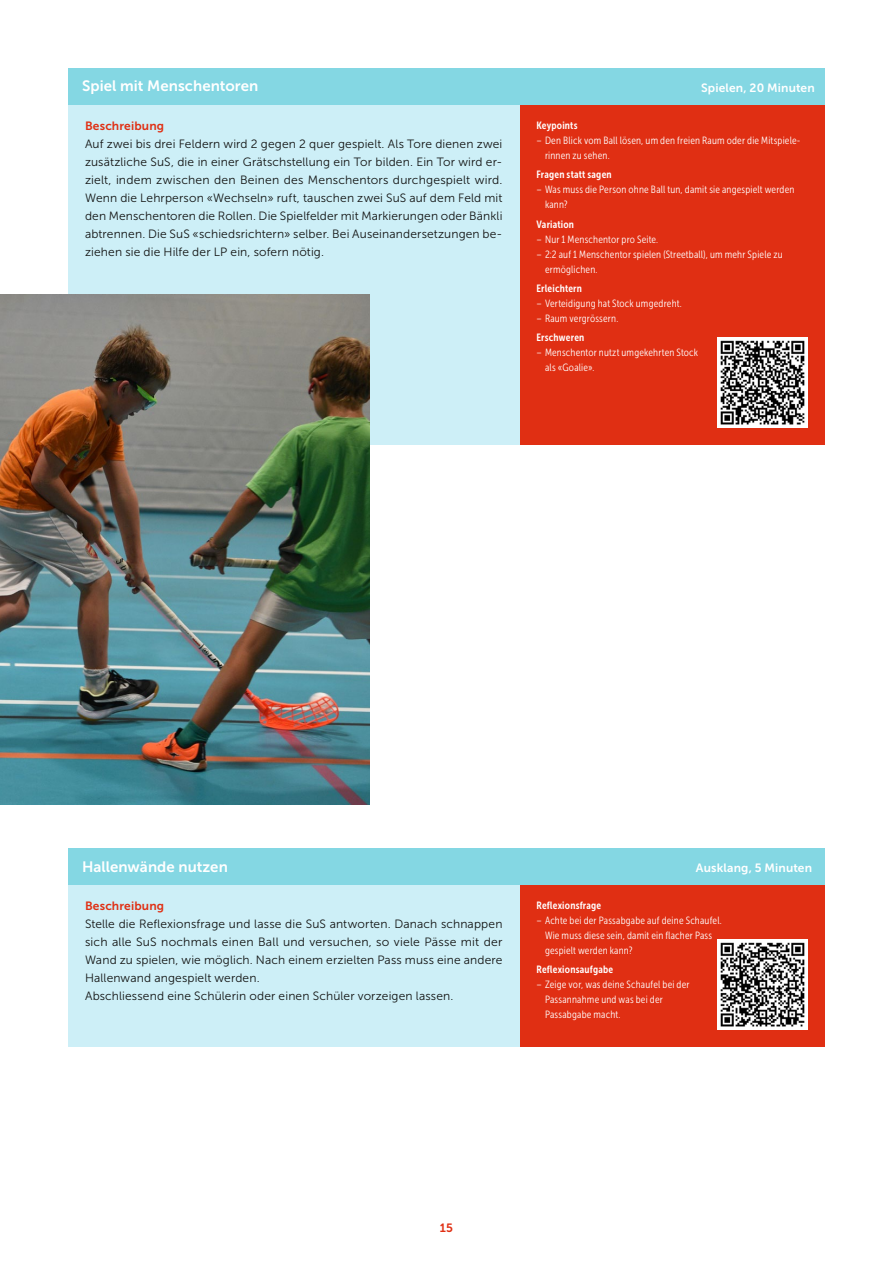
<style>
.page{position:relative;width:893px;height:1263px;background:#fff}
.page>*{position:absolute;margin:0;border:0;box-sizing:border-box;transform-origin:0 0}
.t1{font:15px "Museo Sans 700";letter-spacing:.005em;color:#fff}
.t2{font:12px/18px "Museo Sans 300";letter-spacing:.015em;color:#131413}
.t3{font:12px "Museo Sans 700";letter-spacing:.015em;color:#fff}
.t4{font:12px "Museo Sans 700";letter-spacing:.01em;color:#e02f13}
.t5{font:10.5px/15px "Museo Sans Cond 300";letter-spacing:.02em;color:#fff}
.t6{font:10.5px "Museo Sans Cond 700";letter-spacing:.02em;color:#fff}
</style>
<div class="page">
<div style="left:519px;top:884px;width:306px;height:162px;background:#e02f13"></div>
<div style="left:68px;top:884px;width:451px;height:162px;background:#cdeff7"></div>
<div style="left:68px;top:848px;width:757px;height:36px;background:#84d7e3"></div>
<div style="left:519px;top:104px;width:306px;height:340px;background:#e02f13"></div>
<div style="left:68px;top:104px;width:451px;height:340px;background:#cdeff7"></div>
<div style="left:68px;top:68px;width:757px;height:36px;background:#84d7e3"></div>
<img style="left:0;top:294px;width:370px;height:510px">
<img style="left:718px;top:940px;width:90px;height:90px">
<img style="left:718px;top:337px;width:90px;height:90px">
<p class="t1" style="left:82px;top:78px;width:178px">Spiel mit Menschentoren</p>
<p class="t3" style="left:701px;top:81px;width:115px">Spielen, 20 Minuten</p>
<p class="t4" style="left:85px;top:119px;width:81px">Beschreibung</p>
<p class="t2" style="left:85px;top:135px;width:419px;text-align:justify">Auf zwei bis drei Feldern wird 2 gegen 2 quer gespielt. Als Tore dienen zwei zusätzliche SuS, die in einer Grätschstellung ein Tor bilden. Ein Tor wird er&shy;zielt, indem zwischen den Beinen des Menschentors durchgespielt wird.<br>Wenn die Lehrperson «Wechseln» ruft, tauschen zwei SuS auf dem Feld mit den Menschentoren die Rollen. Die Spielfelder mit Markierungen oder Bänkli abtrennen. Die SuS «schiedsrichtern» selber. Bei Auseinandersetzungen be&shy;ziehen sie die Hilfe der LP ein, sofern nötig.</p>
<p class="t6" style="left:536px;top:120px;width:42px">Keypoints</p>
<p class="t5" style="left:545px;top:133px;width:257px;text-indent:-9px">– Den Blick vom Ball lösen, um den freien Raum oder die Mitspiele&shy;rinnen zu sehen.</p>
<p class="t6" style="left:536px;top:169px;width:77px">Fragen statt sagen</p>
<p class="t5" style="left:545px;top:182px;width:251px;text-indent:-9px">– Was muss die Person ohne Ball tun, damit sie angespielt werden kann?</p>
<p class="t6" style="left:536px;top:218px;width:39px">Variation</p>
<p class="t5" style="left:536px;top:232px;width:123px">– Nur 1 Menschentor pro Seite.</p>
<p class="t5" style="left:545px;top:247px;width:239px;text-indent:-9px">– 2:2 auf 1 Menschentor spielen (Streetball), um mehr Spiele zu ermöglichen.</p>
<p class="t6" style="left:536px;top:282px;width:47px">Erleichtern</p>
<p class="t5" style="left:536px;top:296px;width:147px">– Verteidigung hat Stock umgedreht.</p>
<p class="t5" style="left:536px;top:311px;width:83px">– Raum vergrössern.</p>
<p class="t6" style="left:536px;top:332px;width:49px">Erschweren</p>
<p class="t5" style="left:545px;top:345px;width:155px;text-indent:-9px">– Menschentor nutzt umgekehrten Stock als «Goalie».</p>
<p class="t1" style="left:82px;top:858px;width:147px">Hallenwände nutzen</p>
<p class="t3" style="left:696px;top:861px;width:118px">Ausklang, 5 Minuten</p>
<p class="t4" style="left:85px;top:899px;width:81px">Beschreibung</p>
<p class="t2" style="left:85px;top:915px;width:419px">Stelle die Reflexionsfrage und lasse die SuS antworten. Danach schnappen sich alle SuS nochmals einen Ball und versuchen, so viele Pässe mit der Wand zu spielen, wie möglich. Nach einem erzielten Pass muss eine andere Hallenwand angespielt werden.<br>Abschliessend eine Schülerin oder einen Schüler vorzeigen lassen.</p>
<p class="t6" style="left:536px;top:900px;width:66px">Reflexionsfrage</p>
<p class="t5" style="left:545px;top:913px;width:178px;text-indent:-9px">– Achte bei der Passabgabe auf deine Schaufel.<br>Wie muss diese sein, damit ein flacher Pass gespielt werden kann?</p>
<p class="t6" style="left:536px;top:964px;width:78px">Reflexionsaufgabe</p>
<p class="t5" style="left:545px;top:977px;width:146px;text-indent:-9px">– Zeige vor, was deine Schaufel bei der<br>Passannahme und was bei der<br>Passabgabe macht.</p>
<p class="t4" style="left:440px;top:1221px;width:15px">15</p>
</div>
